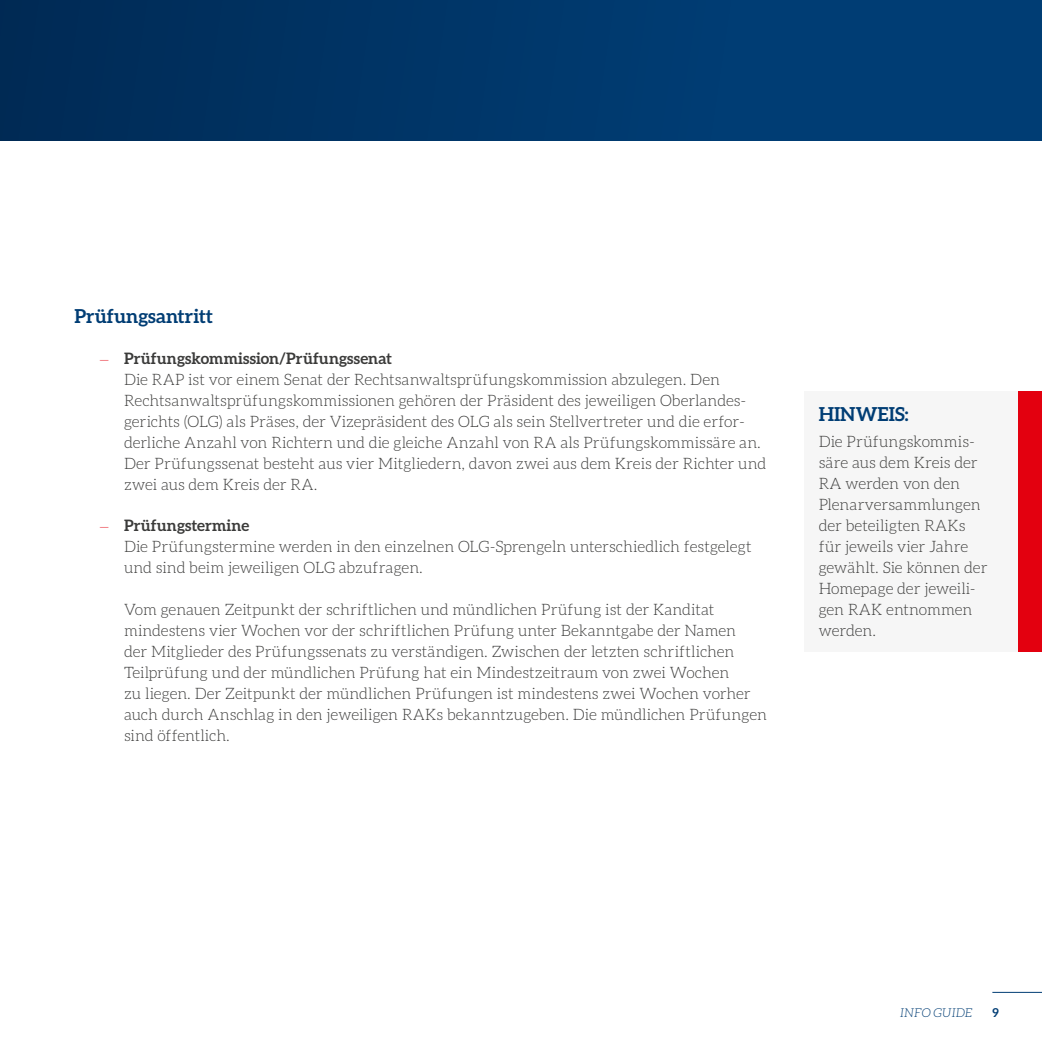
<style>
.page{position:relative;width:1042px;height:1042px;background:#fff}
.page>*{position:absolute;margin:0;border:0;box-sizing:border-box;transform-origin:0 0}
.t1{font:700 19.25px "Aleo";color:#003d74}
.t2{font:300 15.75px/21px "Aleo";letter-spacing:-.005em;color:#3b3b3a}
.t3{font:italic 300 12.25px "Aleo";letter-spacing:-.005em;color:#003d74}
.t4{font:700 12.25px "Aleo";color:#003d74}
.s1{font-size:13.12px;color:#e3000f}
.s2{font-weight:700}
</style>
<div class="page">
<div style="left:0;top:0;width:1042px;height:141px;background:linear-gradient(to right,#002c57,#00417b)"></div>
<hr style="left:992px;top:992px;width:50px;height:1px;background:#003d74">
<div style="left:1017px;top:391px;width:25px;height:260px;background:#e3000f"></div>
<div style="left:804px;top:391px;width:213px;height:260px;background:#f6f6f6"></div>
<p class="t1" style="left:74px;top:305px;width:140px">Prüfungsantritt</p>
<p class="t2" style="left:124px;top:348px;width:644px;text-indent:-25px"><span class="s1">—</span> <span class="s2">Prüfungskommission/Prüfungssenat<br></span>Die RAP ist vor einem Senat der Rechtsanwaltsprüfungskommission abzulegen. Den Rechtsanwaltsprüfungskommissionen gehören der Präsident des jeweiligen Oberlandes&shy;gerichts (OLG) als Präses, der Vizepräsident des OLG als sein Stellvertreter und die erfor&shy;derliche Anzahl von Richtern und die gleiche Anzahl von RA als Prüfungskommissäre an.<br>Der Prüfungssenat besteht aus vier Mitgliedern, davon zwei aus dem Kreis der Richter und zwei aus dem Kreis der RA.</p>
<p class="t2" style="left:124px;top:515px;width:629px;text-indent:-25px"><span class="s1">—</span> <span class="s2">Prüfungstermine<br></span>Die Prüfungstermine werden in den einzelnen OLG-Sprengeln unterschiedlich festgelegt und sind beim jeweiligen OLG abzufragen.</p>
<p class="t2" style="left:124px;top:599px;width:644px">Vom genauen Zeitpunkt der schriftlichen und mündlichen Prüfung ist der Kanditat mindestens vier Wochen vor der schriftlichen Prüfung unter Bekanntgabe der Namen<br>der Mitglieder des Prüfungssenats zu verständigen. Zwischen der letzten schriftlichen Teilprüfung und der mündlichen Prüfung hat ein Mindestzeitraum von zwei Wochen<br>zu liegen. Der Zeitpunkt der mündlichen Prüfungen ist mindestens zwei Wochen vorher auch durch Anschlag in den jeweiligen RAKs bekanntzugeben. Die mündlichen Prüfungen sind öffentlich.</p>
<p class="t1" style="left:819px;top:403px;width:91px">HINWEIS:</p>
<p class="t2" style="left:819px;top:431px;width:170px">Die Prüfungskommis&shy;säre aus dem Kreis der<br>RA werden von den<br>Plenarversammlungen der beteiligten RAKs für jeweils vier Jahre gewählt. Sie können der<br>Homepage der jeweili&shy;gen RAK entnommen werden.</p>
<p class="t3" style="left:900px;top:1006px;width:74px">INFO GUIDE</p>
<p class="t4" style="left:992px;top:1005px;width:8px">9</p>
</div>
